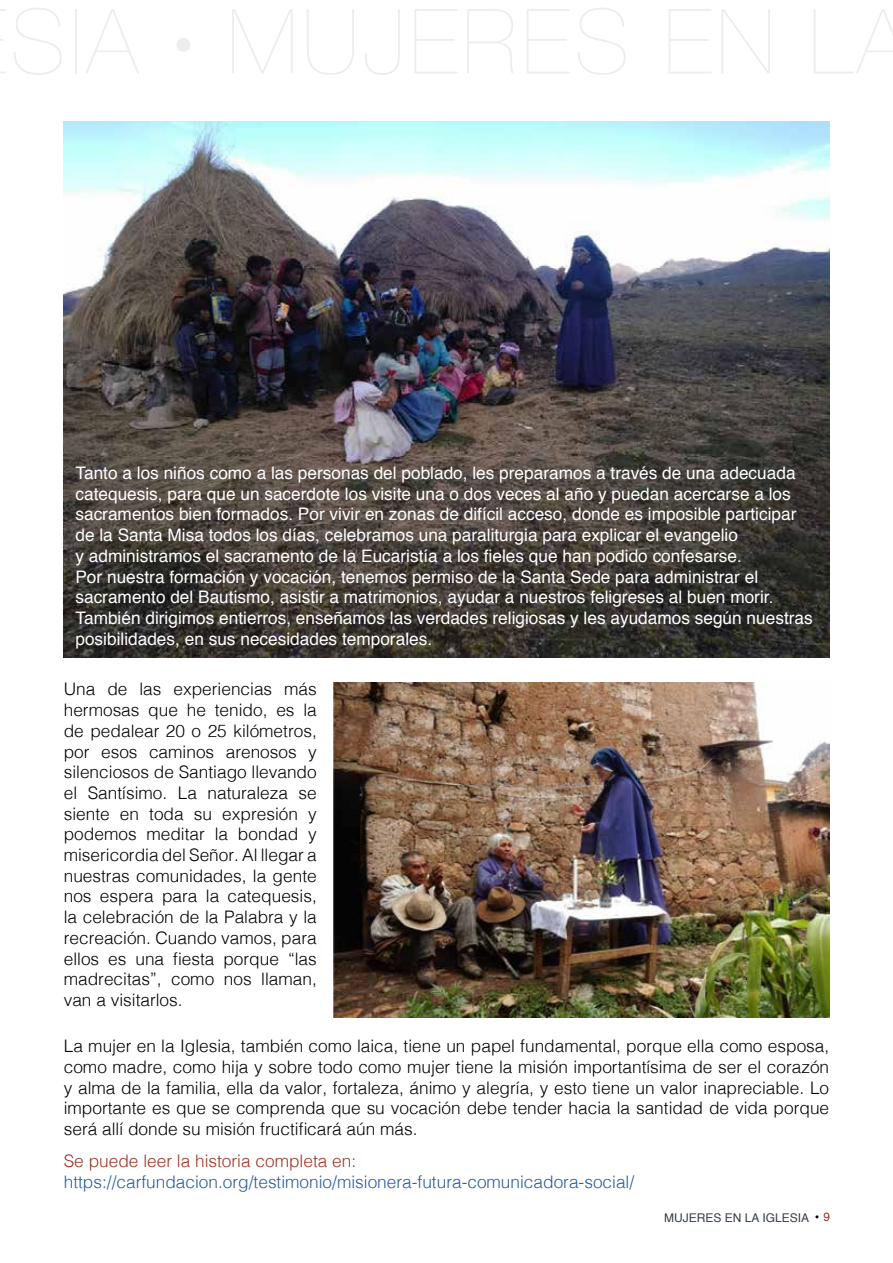
<style>
.page{position:relative;width:893px;height:1263px;background:#fff}
.page>*{position:absolute;margin:0;border:0;box-sizing:border-box;transform-origin:0 0}
.t1{font:300 17.25px/20.7px "Helvetica";color:#000;text-align:justify}
.t2{font:17.25px/20.7px "Helvetica";color:#fff}
.t3{font:300 17.25px "Helvetica";color:#265b9b}
.t4{font:300 17.25px "Helvetica";color:#a03123}
.t5{font:12px "Helvetica";color:#343e48}
.s1{font-family:"Gill Sans";font-weight:300;color:#000}
.s2{color:#a03123}
</style>
<div class="page">
<img style="left:64px;top:121px;width:765px;height:536px">
<img style="left:334px;top:682px;width:495px;height:336px">
<p class="t2" style="left:75px;top:464px;width:739px">Tanto a los niños como a las personas del poblado, les preparamos a través de una adecuada catequesis, para que un sacerdote los visite una o dos veces al año y puedan acercarse a los sacramentos bien formados. Por vivir en zonas de difícil acceso, donde es imposible participar de la Santa Misa todos los días, celebramos una paraliturgia para explicar el evangelio<br>y administramos el sacramento de la Eucaristía a los fieles que han podido confesarse.<br>Por nuestra formación y vocación, tenemos permiso de la Santa Sede para administrar el sacramento del Bautismo, asistir a matrimonios, ayudar a nuestros feligreses al buen morir.<br>También dirigimos entierros, enseñamos las verdades religiosas y les ayudamos según nuestras posibilidades, en sus necesidades temporales.</p>
<p class="t1" style="left:64px;top:678px;width:255px">Una de las experiencias más hermosas que he tenido, es la de pedalear 20 o 25 kilómetros, por esos caminos arenosos y silenciosos de Santiago llevando el Santísimo. La naturaleza se siente en toda su expresión y podemos meditar la bondad y misericordia del Señor. Al llegar a nuestras comunidades, la gente nos espera para la catequesis, la celebración de la Palabra y la recreación. Cuando vamos, para ellos es una fiesta porque “las madrecitas”, como nos llaman, van a visitarlos.</p>
<p class="t1" style="left:64px;top:1036px;width:767px">La mujer en la Iglesia, también como laica, tiene un papel fundamental, porque ella como esposa, como madre, como hija y sobre todo como mujer tiene la misión importantísima de ser el corazón y alma de la familia, ella da valor, fortaleza, ánimo y alegría, y esto tiene un valor inapreciable. Lo importante es que se comprenda que su vocación debe tender hacia la santidad de vida porque será allí donde su misión fructificará aún más.</p>
<p class="t4" style="left:64px;top:1146px;width:294px">Se puede leer la historia completa en:</p>
<p class="t3" style="left:64px;top:1167px;width:572px">https://carfundacion.org/testimonio/misionera-futura-comunicadora-social/</p>
<p class="t5" style="left:664px;top:1213px;width:167px">MUJERES EN LA IGLESIA <span class="s1">•</span> <span class="s2">9</span></p>
</div>
